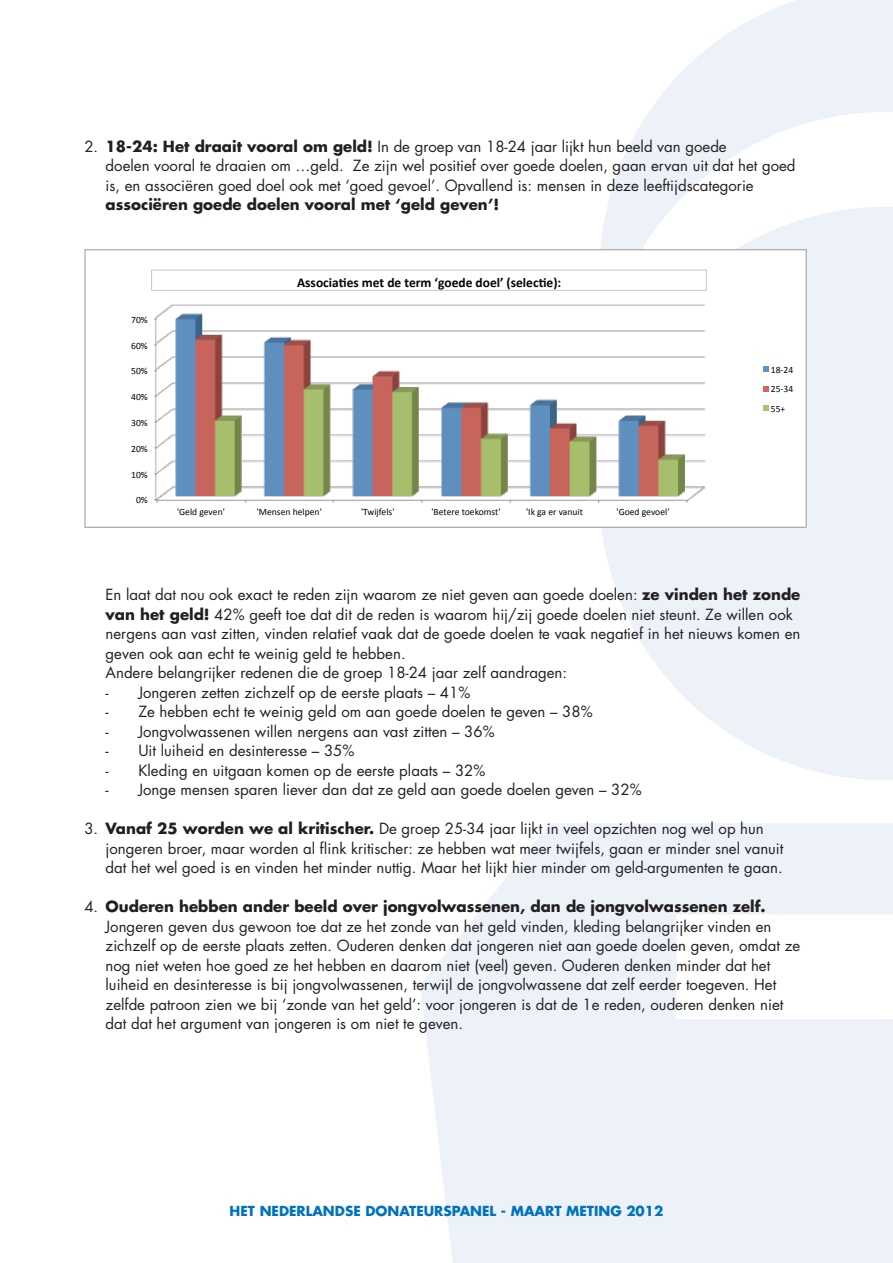
<style>
.page{position:relative;width:893px;height:1263px;background:#fff}
.page>*{position:absolute;margin:0;border:0;box-sizing:border-box;transform-origin:0 0}
.t1{font:15px/19.5px "Futura Std";color:#231f20}
.t2{font:700 15px "Futura Std";color:#231f20}
.t3{font:700 13.5px "Futura Std";color:#0072bc}
.t4{font:700 13.5px "Calibri";color:#040503}
.t5{font:9.6px/19.4px "Calibri";color:#040503;text-align:justify}
.s1{font-weight:700}
</style>
<div class="page">
<svg style="left:607px;top:0;width:286px;height:207px;fill:#edf2f9"></svg>
<svg style="left:601px;top:207px;width:292px;height:573px;fill:#edf2f9"></svg>
<svg style="left:420px;top:823px;width:473px;height:440px;fill:#edf2f9"></svg>
<div style="left:85px;top:250px;width:721px;height:277px;background:#fff"></div>
<img style="left:155px;top:304px;width:551px;height:198px">
<svg style="left:154px;top:499px;width:4px;height:4px"></svg>
<svg style="left:763px;top:367px;width:6px;height:5px"></svg>
<svg style="left:763px;top:386px;width:6px;height:5px"></svg>
<svg style="left:763px;top:405px;width:6px;height:5px"></svg>
<div style="left:151px;top:270px;width:556px;height:21px;border:1px solid #c8c7c7"></div>
<p class="t1" style="left:106px;top:136px;width:691px;text-indent:-21px">2. <span class="s1">18-24: Het draait vooral om geld!</span> In de groep van 18-24 jaar lijkt hun beeld van goede<br>doelen vooral te draaien om …geld. Ze zijn wel positief over goede doelen, gaan ervan uit dat het goed is, en associëren goed doel ook met ‘goed gevoel’. Opvallend is: mensen in deze leeftijdscategorie</p>
<p class="t2" style="left:106px;top:194px;width:395px">associëren goede doelen vooral met ‘geld geven’!</p>
<p class="t5" style="left:131px;top:309px;width:18px">70%</p>
<p class="t5" style="left:131px;top:335px;width:18px">60%</p>
<p class="t5" style="left:131px;top:361px;width:18px">50%</p>
<p class="t5" style="left:131px;top:387px;width:18px">40%</p>
<p class="t5" style="left:131px;top:413px;width:18px">30%</p>
<p class="t5" style="left:131px;top:438px;width:18px">20%</p>
<p class="t5" style="left:131px;top:464px;width:18px">10%</p>
<p class="t5" style="left:136px;top:490px;width:13px">0%</p>
<p class="t4" style="left:297px;top:274px;width:266px">Associa'es met de term ‘goede doel’ (selec'e):</p>
<p class="t5" style="left:177px;top:502px;width:49px">'Geld geven'</p>
<p class="t5" style="left:257px;top:502px;width:67px">'Mensen helpen'</p>
<p class="t5" style="left:361px;top:502px;width:35px">'Twijfels'</p>
<p class="t5" style="left:431px;top:502px;width:70px">'Betere toekomst'</p>
<p class="t5" style="left:526px;top:502px;width:58px">'Ik ga er vanuit</p>
<p class="t5" style="left:617px;top:502px;width:54px">'Goed gevoel'</p>
<p class="t5" style="left:771px;top:360px;width:24px">18--‐24<br>25--‐34<br>55+</p>
<p class="t1" style="left:106px;top:585px;width:696px">En laat dat nou ook exact te reden zijn waarom ze niet geven aan goede doelen: <span class="s1">ze vinden het zonde van het geld!</span> 42% geeft toe dat dit de reden is waarom hij/zij goede doelen niet steunt. Ze willen ook nergens aan vast zitten, vinden relatief vaak dat de goede doelen te vaak negatief in het nieuws komen en geven ook aan echt te weinig geld te hebben.<br>Andere belangrijker redenen die de groep 18-24 jaar zelf aandragen:</p>
<p class="t1" style="left:106px;top:682px;width:366px">- Jongeren zetten zichzelf op de eerste plaats – 41%</p>
<p class="t1" style="left:106px;top:702px;width:489px">- Ze hebben echt te weinig geld om aan goede doelen te geven – 38%</p>
<p class="t1" style="left:106px;top:721px;width:390px">- Jongvolwassenen willen nergens aan vast zitten – 36%</p>
<p class="t1" style="left:106px;top:741px;width:250px">- Uit luiheid en desinteresse – 35%</p>
<p class="t1" style="left:106px;top:760px;width:381px">- Kleding en uitgaan komen op de eerste plaats – 32%</p>
<p class="t1" style="left:106px;top:780px;width:538px">- Jonge mensen sparen liever dan dat ze geld aan goede doelen geven – 32%</p>
<p class="t1" style="left:106px;top:819px;width:679px;text-indent:-21px">3. <span class="s1">Vanaf 25 worden we al kritischer.</span> De groep 25-34 jaar lijkt in veel opzichten nog wel op hun jongeren broer, maar worden al flink kritischer: ze hebben wat meer twijfels, gaan er minder snel vanuit dat het wel goed is en vinden het minder nuttig. Maar het lijkt hier minder om geld-argumenten te gaan.</p>
<p class="t1" style="left:106px;top:897px;width:696px;text-indent:-21px">4. <span class="s1">Ouderen hebben ander beeld over jongvolwassenen, dan de jongvolwassenen zelf.<br></span>Jongeren geven dus gewoon toe dat ze het zonde van het geld vinden, kleding belangrijker vinden en zichzelf op de eerste plaats zetten. Ouderen denken dat jongeren niet aan goede doelen geven, omdat ze nog niet weten hoe goed ze het hebben en daarom niet (veel) geven. Ouderen denken minder dat het luiheid en desinteresse is bij jongvolwassenen, terwijl de jongvolwassene dat zelf eerder toegeven. Het zelfde patroon zien we bij ‘zonde van het geld’: voor jongeren is dat de 1e reden, ouderen denken niet dat dat het argument van jongeren is om niet te geven.</p>
<p class="t3" style="left:230px;top:1202px;width:10px">HET</p>
<p class="t3" style="left:260px;top:1202px;width:11px">NEDER</p>
<p class="t3" style="left:306px;top:1202px;width:18px">LANDSE</p>
<p class="t3" style="left:365px;top:1202px;width:11px">DONATEURS</p>
<p class="t3" style="left:452px;top:1202px;width:19px">PANE</p>
<p class="t3" style="left:490px;top:1202px;width:45px">L - MAART</p>
<p class="t3" style="left:566px;top:1202px;width:99px">METING 2012</p>
</div>
